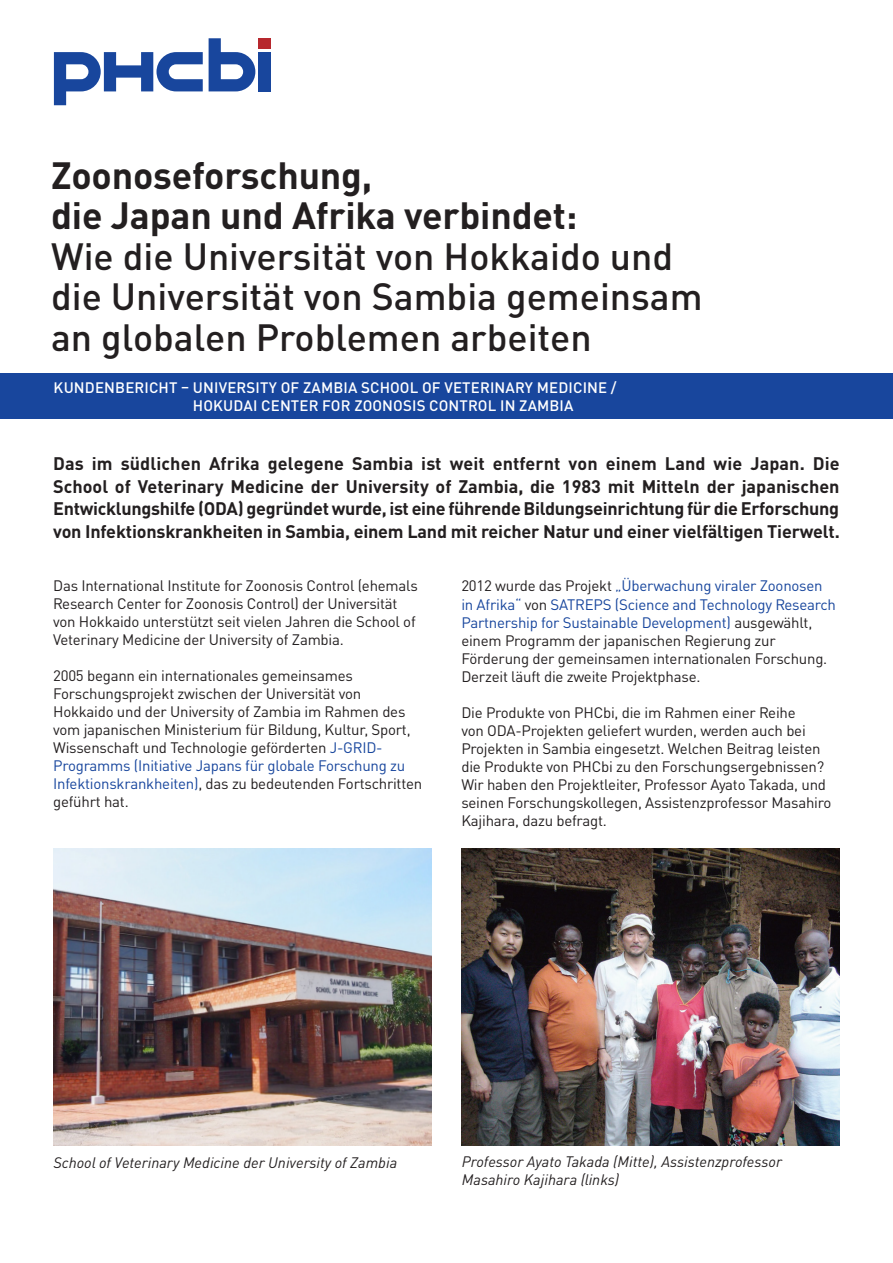
<style>
.page{position:relative;width:893px;height:1263px;background:#fff}
.page>*{position:absolute;margin:0;border:0;box-sizing:border-box;transform-origin:0 0}
.Normaal{font:500 37.5px/40.5px "DINOT";color:#231f20}
.Normaal-2{font:700 37.5px/40.5px "DINOT";letter-spacing:-.005em;color:#231f20}
.Normaal-3{font:700 18px/22.5px "DINOT";letter-spacing:-.01em;color:#231f20;text-align:justify}
.plat_11_12{font:15px/18px "DINOT";letter-spacing:-.015em;color:#231f20}
.Normaal-4{font:italic 15px/18px "DINOT";color:#231f20}
.Normaal-5{font:500 15px/18px "DINOT";letter-spacing:.01em;color:#fff}
.s1{color:#18469d}
</style>
<div class="page">
<div style="left:0;top:374px;width:893px;height:45px;background:#18469d"></div>
<div style="left:259px;top:52px;width:12px;height:39px;background:#18469d"></div>
<svg style="left:54px;top:52px;width:149px;height:53px"></svg>
<svg style="left:209px;top:38px;width:46px;height:53px"></svg>
<div style="left:259px;top:38px;width:12px;height:10px;background:#b7282e"></div>
<img style="left:54px;top:848px;width:378px;height:298px">
<img style="left:461px;top:848px;width:379px;height:298px">
<p class="Normaal-2" style="left:51px;top:154px;width:528px">Zoonoseforschung,<br>die Japan und Afrika verbindet:</p>
<p class="Normaal" style="left:51px;top:235px;width:653px">Wie die Universität von Hokkaido und die Universität von Sambia gemeinsam an globalen Problemen arbeiten</p>
<p class="Normaal-5" style="left:193px;top:378px;width:425px;text-indent:-139px">KUNDENBERICHT – UNIVERSITY OF ZAMBIA SCHOOL OF VETERINARY MEDICINE /<br>HOKUDAI CENTER FOR ZOONOSIS CONTROL IN ZAMBIA</p>
<p class="Normaal-3" style="left:53px;top:452px;width:788px">Das im südlichen Afrika gelegene Sambia ist weit entfernt von einem Land wie Japan. Die School of Veterinary Medicine der University of Zambia, die 1983 mit Mitteln der japanischen Entwicklungshilfe (ODA) gegründet wurde, ist eine führende Bildungseinrichtung für die Erforschung von Infektionskrankheiten in Sambia, einem Land mit reicher Natur und einer vielfältigen Tierwelt.</p>
<p class="plat_11_12" style="left:53px;top:576px;width:366px">Das International Institute for Zoonosis Control (ehemals Research Center for Zoonosis Control) der Universität von Hokkaido unterstützt seit vielen Jahren die School of Veterinary Medicine der University of Zambia.</p>
<p class="plat_11_12" style="left:53px;top:666px;width:371px">2005 begann ein internationales gemeinsames Forschungsprojekt zwischen der Universität von Hokkaido und der University of Zambia im Rahmen des vom japanischen Ministerium für Bildung, Kultur, Sport, Wissenschaft und Technologie geförderten <span class="s1">J-GRID-Programms (Initiative Japans für globale Forschung zu Infektionskrankheiten)</span>, das zu bedeutenden Fortschritten geführt hat.</p>
<p class="plat_11_12" style="left:461px;top:577px;width:376px">2012 wurde das Projekt <span class="s1">„Überwachung viraler Zoonosen in Afrika“</span> von <span class="s1">SATREPS (Science and Technology Research Partnership for Sustainable Development)</span> ausgewählt, einem Programm der japanischen Regierung zur Förderung der gemeinsamen internationalen Forschung.<br>Derzeit läuft die zweite Projektphase.</p>
<p class="plat_11_12" style="left:461px;top:703px;width:371px">Die Produkte von PHCbi, die im Rahmen einer Reihe<br>von ODA-Projekten geliefert wurden, werden auch bei Projekten in Sambia eingesetzt. Welchen Beitrag leisten die Produkte von PHCbi zu den Forschungsergebnissen?<br>Wir haben den Projektleiter, Professor Ayato Takada, und seinen Forschungskollegen, Assistenzprofessor Masahiro Kajihara, dazu befragt.</p>
<p class="Normaal-4" style="left:54px;top:1153px;width:345px">School of Veterinary Medicine der University of Zambia</p>
<p class="Normaal-4" style="left:462px;top:1152px;width:322px">Professor Ayato Takada (Mitte), Assistenzprofessor<br>Masahiro Kajihara (links)</p>
</div>
